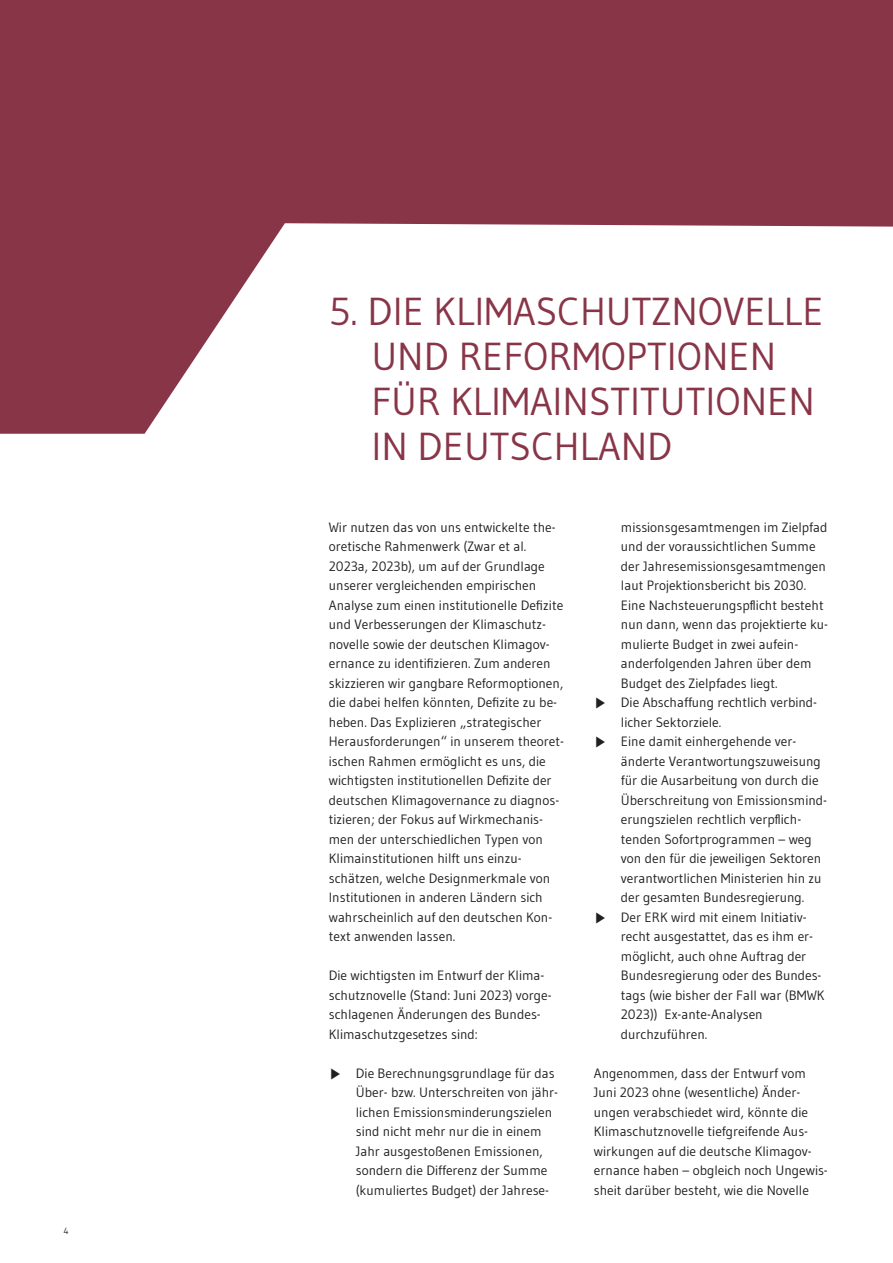
<style>
.page{position:relative;width:893px;height:1263px;background:#fff}
.page>*{position:absolute;margin:0;border:0;box-sizing:border-box;transform-origin:0 0}
.t1{font:39px/45px "Gudea";color:#893548}
.t2{font:13.5px/19.5px "Gudea";color:#231f20}
.t3{font:9px "Gudea";color:#231f20}
.s1{font-family:"Malgun Gothic"}
</style>
<div class="page">
<svg style="left:0;top:0;width:893px;height:434px;fill:#893548"></svg>
<p class="t3" style="left:64px;top:1225px;width:6px">4</p>
<h1 class="t1" style="left:371px;top:289px;width:454px;text-indent:-43px">5. DIE KLIMASCHUTZNOVELLE<br>UND REFORMOPTIONEN<br>FÜR KLIMAINSTITUTIONEN<br>IN DEUTSCHLAND</h1>
<p class="t2" style="left:329px;top:517px;width:237px">Wir nutzen das von uns entwickelte the&shy;oretische Rahmenwerk (Zwar et al.<br>2023a, 2023b), um auf der Grundlage unserer vergleichenden empirischen Analyse zum einen institutionelle Defizite und Verbesserungen der Klimaschutz&shy;novelle sowie der deutschen Klimagov&shy;ernance zu identifizieren. Zum anderen skizzieren wir gangbare Reformoptionen, die dabei helfen könnten, Defizite zu be&shy;heben. Das Explizieren „strategischer Herausforderungen“ in unserem theoret&shy;ischen Rahmen ermöglicht es uns, die wichtigsten institutionellen Defizite der deutschen Klimagovernance zu diagnos&shy;tizieren; der Fokus auf Wirkmechanis&shy;men der unterschiedlichen Typen von Klimainstitutionen hilft uns einzu&shy;schätzen, welche Designmerkmale von Institutionen in anderen Ländern sich wahrscheinlich auf den deutschen Kon&shy;text anwenden lassen.</p>
<p class="t2" style="left:329px;top:966px;width:224px">Die wichtigsten im Entwurf der Klima&shy;schutznovelle (Stand: Juni 2023) vorge&shy;schlagenen Änderungen des Bundes-Klimaschutzgesetzes sind:</p>
<p class="t2" style="left:356px;top:1063px;width:204px;text-indent:-27px"><span class="s1">▶</span> Die Berechnungsgrundlage für das Über- bzw. Unterschreiten von jähr&shy;lichen Emissionsminderungszielen sind nicht mehr nur die in einem Jahr ausgestoßenen Emissionen, sondern die Differenz der Summe (kumuliertes Budget) der Jahrese-</p>
<p class="t2" style="left:621px;top:517px;width:208px">missionsgesamtmengen im Zielpfad</p>
<p class="t2" style="left:621px;top:537px;width:196px">und der voraussichtlichen Summe</p>
<p class="t2" style="left:621px;top:556px;width:207px">der Jahresemissionsgesamtmengen</p>
<p class="t2" style="left:621px;top:576px;width:187px">laut Projektionsbericht bis 2030.</p>
<p class="t2" style="left:621px;top:595px;width:204px">Eine Nachsteuerungspflicht besteht</p>
<p class="t2" style="left:621px;top:615px;width:209px">nun dann, wenn das projektierte ku-</p>
<p class="t2" style="left:621px;top:634px;width:179px">mulierte Budget in zwei aufein-</p>
<p class="t2" style="left:621px;top:654px;width:192px">anderfolgenden Jahren über dem</p>
<p class="t2" style="left:621px;top:673px;width:158px">Budget des Zielpfades liegt.</p>
<p class="t2" style="left:594px;top:693px;width:225px"><span class="s1">▶</span> Die Abschaffung rechtlich verbind-</p>
<p class="t2" style="left:621px;top:712px;width:102px">licher Sektorziele.</p>
<p class="t2" style="left:594px;top:732px;width:204px"><span class="s1">▶</span> Eine damit einhergehende ver-</p>
<p class="t2" style="left:621px;top:751px;width:201px">änderte Verantwortungszuweisung</p>
<p class="t2" style="left:621px;top:771px;width:199px">für die Ausarbeitung von durch die</p>
<p class="t2" style="left:621px;top:790px;width:208px">Überschreitung von Emissionsmind-</p>
<p class="t2" style="left:621px;top:810px;width:182px">erungszielen rechtlich verpflich-</p>
<p class="t2" style="left:621px;top:829px;width:192px">tenden Sofortprogrammen – weg</p>
<p class="t2" style="left:621px;top:849px;width:202px">von den für die jeweiligen Sektoren</p>
<p class="t2" style="left:621px;top:868px;width:202px">verantwortlichen Ministerien hin zu</p>
<p class="t2" style="left:621px;top:888px;width:185px">der gesamten Bundesregierung.</p>
<p class="t2" style="left:594px;top:907px;width:214px"><span class="s1">▶</span> Der ERK wird mit einem Initiativ-</p>
<p class="t2" style="left:621px;top:927px;width:194px">recht ausgestattet, das es ihm er-</p>
<p class="t2" style="left:621px;top:946px;width:187px">möglicht, auch ohne Auftrag der</p>
<p class="t2" style="left:621px;top:966px;width:202px">Bundesregierung oder des Bundes-</p>
<p class="t2" style="left:621px;top:985px;width:205px">tags (wie bisher der Fall war (BMWK</p>
<p class="t2" style="left:621px;top:1005px;width:143px">2023)) Ex-ante-Analysen</p>
<p class="t2" style="left:621px;top:1024px;width:88px">durchzuführen.</p>
<p class="t2" style="left:594px;top:1063px;width:235px">Angenommen, dass der Entwurf vom Juni 2023 ohne (wesentliche) Änder&shy;ungen verabschiedet wird, könnte die Klimaschutznovelle tiefgreifende Aus&shy;wirkungen auf die deutsche Klimagov&shy;ernance haben – obgleich noch Ungewis&shy;sheit darüber besteht, wie die Novelle</p>
</div>
